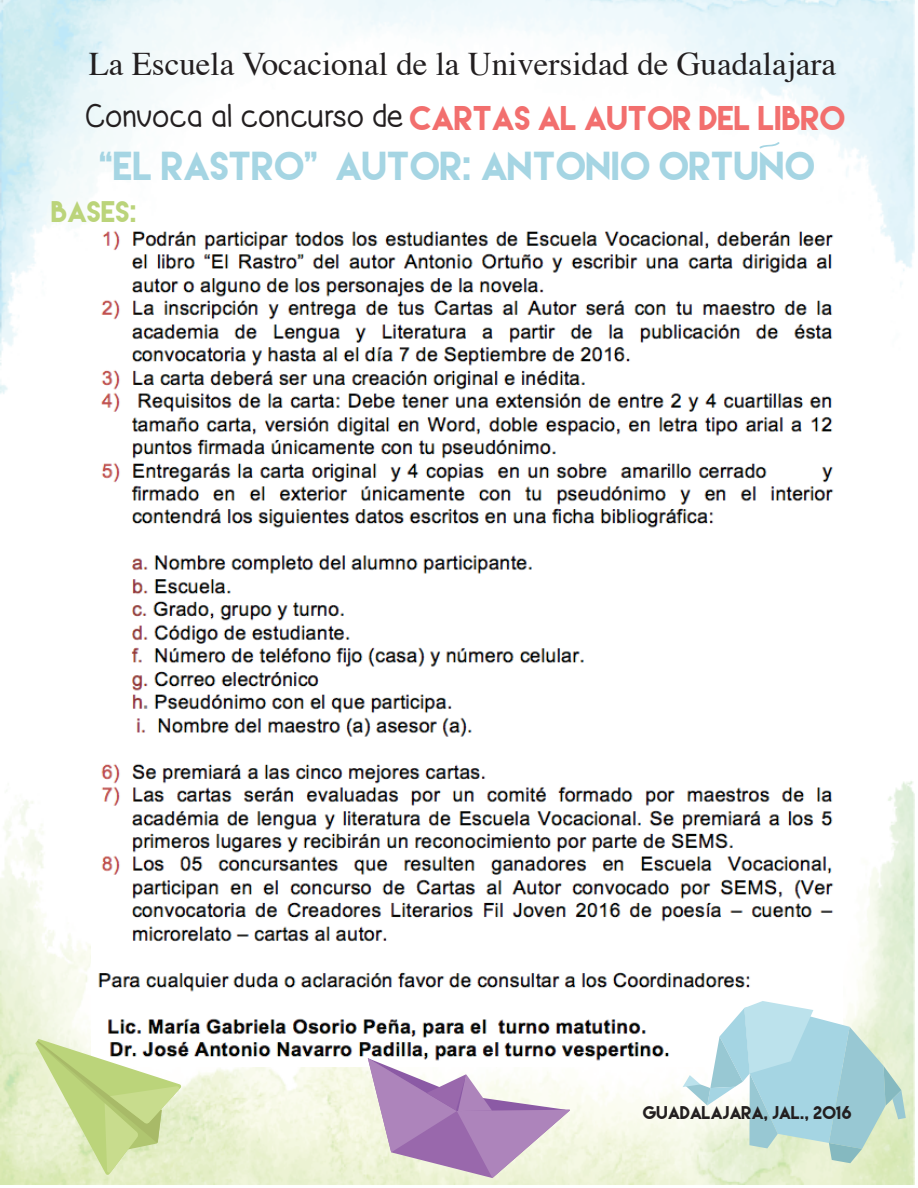
<style>
.page{position:relative;width:918px;height:1188px;background:#fff}
.page>*{position:absolute;margin:0;border:0;box-sizing:border-box;transform-origin:0 0}
.t1{font:36px "Lemon Milk";color:#a5d5e3}
.t2{font:33px "Times";color:#231f20}
.t3{font:30.45px "Lemon Milk";color:#f26f6e}
.t4{font:26.55px "Lemon Milk";color:#bbd47a}
.t5{font:16.35px "Lemon Milk";color:#231f20}
.s1{font-family:"Krumkake";font-weight:700;font-size:30px;color:#231f20}
</style>
<div class="page">
<img style="left:1px;top:0;width:913px;height:1185px">
<svg style="left:759px;top:142px;width:21px;height:7px"></svg>
<img style="left:91px;top:222px;width:751px;height:845px">
<svg style="left:368px;top:1058px;width:202px;height:120px"></svg>
<svg style="left:35px;top:1039px;width:147px;height:136px;background:#d2dfaa"></svg>
<svg style="left:683px;top:1001px;width:223px;height:162px"></svg>
<p class="t2" style="left:89px;top:33px;width:749px">La Escuela Vocacional de la Universidad de Guadalajara</p>
<p class="t3" style="left:86px;top:102px;width:762px"><span class="s1">Convoca al concurso de</span> CARTAS AL AUTOR DEL LIBRO</p>
<p class="t1" style="left:100px;top:148px;width:717px">“EL RASTRO” AUTOR: ANTONIO ORTUNO</p>
<p class="t4" style="left:52px;top:198px;width:87px">BASES:</p>
<p class="t5" style="left:643px;top:1104px;width:210px">GUADALAJARA, JAL., 2016</p>
</div>
